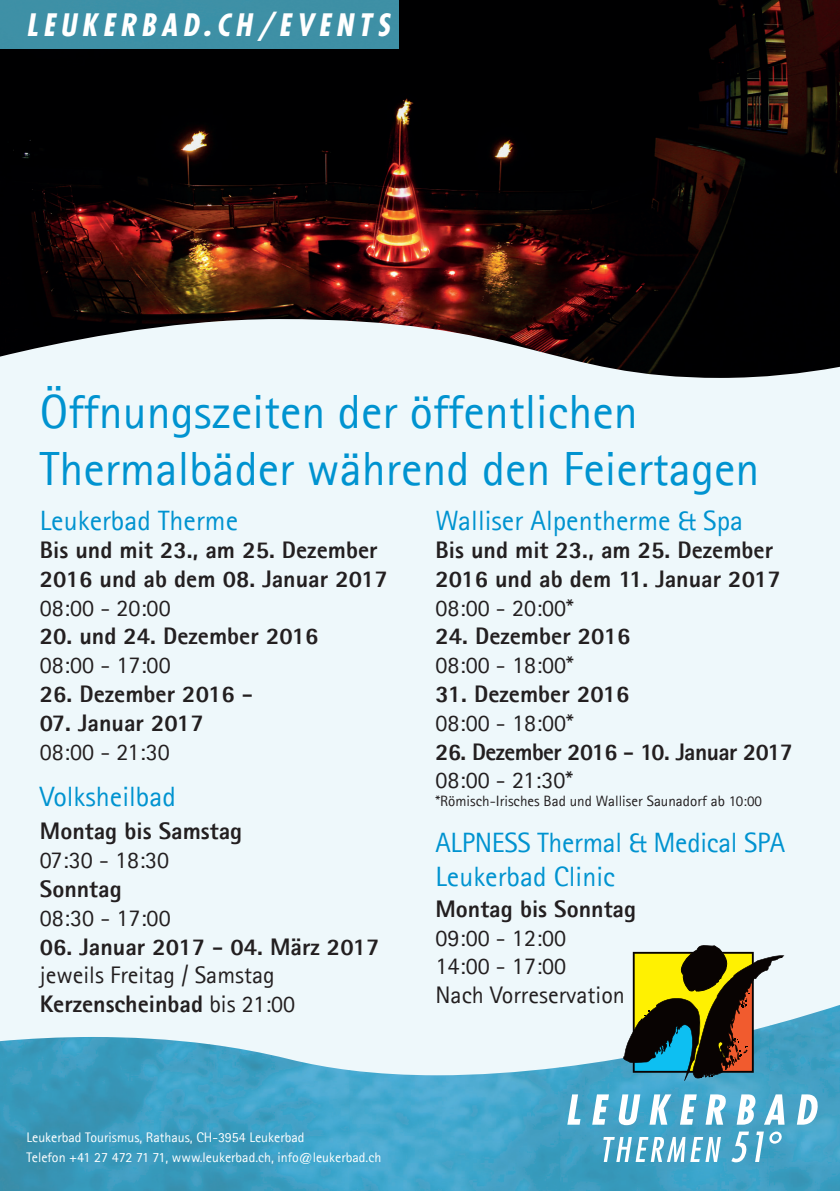
<style>
.page{position:relative;width:840px;height:1191px;background:#fff}
.page>*{position:absolute;margin:0;border:0;box-sizing:border-box;transform-origin:0 0}
.t1{font:48px/57.6px "Agfa Rotis Sans Serif";color:#0093d0}
.t2{font:italic 700 condensed 30px "Futura";letter-spacing:.18em;color:#fff}
.t3{font:28px/33.6px "Agfa Rotis Sans Serif";color:#0093d0}
.t4{font:800 24px/28.8px "Agfa Rotis Sans Serif";color:#231f20}
.t5{font:24px/28.8px "Agfa Rotis Sans Serif";color:#231f20}
.t6{font:800 24px "Agfa Rotis Sans Serif";letter-spacing:-.025em;color:#231f20}
.t7{font:15px "Agfa Rotis Sans Serif";color:#231f20}
.t8{font:13.8px/20px "Agfa Rotis Sans Serif";color:#fff}
.s1{font-weight:800}
</style>
<div class="page">
<div style="left:0;top:0;width:839px;height:1191px;background:#eef8fb"></div>
<img style="left:0;top:1037px;width:209px;height:154px">
<img style="left:209px;top:1044px;width:140px;height:147px">
<img style="left:560px;top:1058px;width:209px;height:133px">
<img style="left:769px;top:1005px;width:70px;height:186px">
<img style="left:349px;top:1067px;width:211px;height:124px">
<img style="left:0;top:0;width:839px;height:378px">
<div style="left:0;top:0;width:398px;height:48px;background:#3e90a6"></div>
<svg style="left:622px;top:945px;width:161px;height:135px"></svg>
<svg style="left:796px;top:1092px;width:21px;height:32px"></svg>
<svg style="left:567px;top:1094px;width:13px;height:30px"></svg>
<svg style="left:592px;top:1094px;width:16px;height:30px"></svg>
<svg style="left:617px;top:1094px;width:23px;height:31px"></svg>
<svg style="left:649px;top:1094px;width:22px;height:30px"></svg>
<svg style="left:679px;top:1094px;width:17px;height:30px"></svg>
<svg style="left:705px;top:1094px;width:21px;height:30px"></svg>
<svg style="left:736px;top:1094px;width:19px;height:30px"></svg>
<svg style="left:763px;top:1094px;width:21px;height:30px"></svg>
<svg style="left:603px;top:1137px;width:117px;height:25px;background:#8bc4da"></svg>
<svg style="left:731px;top:1131px;width:17px;height:31px"></svg>
<svg style="left:754px;top:1131px;width:27px;height:31px"></svg>
<p class="t2" style="left:26px;top:4px;width:364px">LEUKERBAD.CH/EVENTS</p>
<h1 class="t1" style="left:40px;top:382px;width:720px">Öffnungszeiten der öffentlichen<br>Thermalbäder während den Feiertagen</h1>
<p class="t3" style="left:40px;top:503px;width:199px">Leukerbad Therme</p>
<p class="t3" style="left:435px;top:503px;width:309px">Walliser Alpentherme &amp; Spa</p>
<p class="t4" style="left:40px;top:535px;width:349px">Bis und mit 23., am 25. Dezember<br>2016 und ab dem 08. Januar 2017</p>
<p class="t5" style="left:40px;top:593px;width:132px">08:00 - 20:00</p>
<p class="t4" style="left:40px;top:621px;width:280px">20. und 24. Dezember 2016</p>
<p class="t5" style="left:40px;top:650px;width:132px">08:00 - 17:00</p>
<p class="t4" style="left:40px;top:679px;width:214px">26. Dezember 2016 -</p>
<p class="t4" style="left:40px;top:708px;width:165px">07. Januar 2017</p>
<p class="t5" style="left:40px;top:737px;width:131px">08:00 - 21:30</p>
<p class="t3" style="left:40px;top:779px;width:137px">Volksheilbad</p>
<p class="t4" style="left:40px;top:816px;width:204px">Montag bis Samstag</p>
<p class="t5" style="left:40px;top:845px;width:131px">07:30 - 18:30</p>
<p class="t4" style="left:40px;top:874px;width:83px">Sonntag</p>
<p class="t5" style="left:40px;top:903px;width:132px">08:30 - 17:00</p>
<p class="t4" style="left:40px;top:931px;width:341px">06. Januar 2017 - 04. März 2017</p>
<p class="t5" style="left:40px;top:960px;width:257px">jeweils Freitag / Samstag<br><span class="s1">Kerzenscheinbad</span> bis 21:00</p>
<p class="t8" style="left:26px;top:1127px;width:356px">Leukerbad Tourismus, Rathaus, CH-3954 Leukerbad<br>Telefon +41 27 472 71 71, www.leukerbad.ch, info@leukerbad.ch</p>
<p class="t4" style="left:435px;top:535px;width:346px">Bis und mit 23., am 25. Dezember<br>2016 und ab dem 11. Januar 2017</p>
<p class="t5" style="left:435px;top:593px;width:140px">08:00 - 20:00*</p>
<p class="t4" style="left:435px;top:621px;width:196px">24. Dezember 2016</p>
<p class="t5" style="left:435px;top:650px;width:140px">08:00 - 18:00*</p>
<p class="t4" style="left:435px;top:679px;width:195px">31. Dezember 2016</p>
<p class="t5" style="left:435px;top:708px;width:140px">08:00 - 18:00*</p>
<p class="t6" style="left:435px;top:736px;width:359px">26. Dezember 2016 - 10. Januar 2017</p>
<p class="t5" style="left:435px;top:766px;width:139px">08:00 - 21:30*</p>
<p class="t7" style="left:435px;top:792px;width:328px">*Römisch-Irisches Bad und Walliser Saunadorf ab 10:00</p>
<p class="t3" style="left:435px;top:826px;width:351px">ALPNESS Thermal &amp; Medical SPA<br>Leukerbad Clinic</p>
<p class="t4" style="left:435px;top:894px;width:202px">Montag bis Sonntag</p>
<p class="t5" style="left:435px;top:923px;width:191px">09:00 - 12:00<br>14:00 - 17:00<br>Nach Vorreservation</p>
</div>
